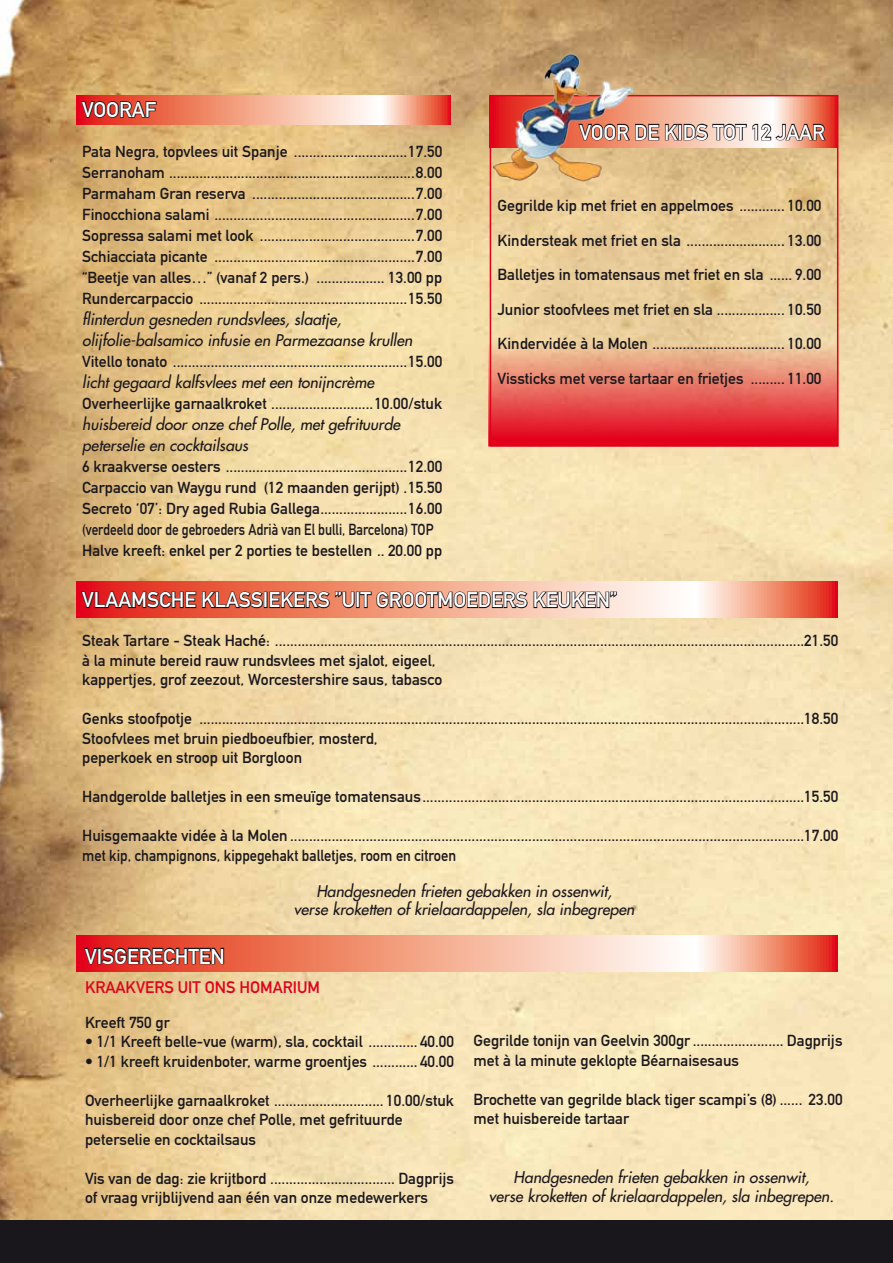
<style>
.page{position:relative;width:893px;height:1263px;background:#fff}
.page>*{position:absolute;margin:0;border:0;box-sizing:border-box;transform-origin:0 0}
.t1{font:21px "DIN Mittelschrift";color:#fff}
.t2{font:16.5px "DIN Mittelschrift";color:#e2001a}
.t3{font:15.75px/21px "DIN Mittelschrift";color:#1a171c}
.t4{font:italic 15.75px/21px "Futura";color:#1a171c}
</style>
<div class="page">
<img style="left:0;top:0;width:893px;height:1220px">
<div style="left:0;top:1220px;width:893px;height:43px;background:#1a171c"></div>
<svg style="left:77px;top:96px;width:374px;height:28px;background:#f4aa94"></svg>
<svg style="left:77px;top:581px;width:761px;height:36px;background:#f3a391"></svg>
<svg style="left:77px;top:935px;width:761px;height:37px;background:#f29f8a"></svg>
<svg style="left:80px;top:96px;width:77px;height:28px;background:#aa3027"></svg>
<img style="left:80px;top:586px;width:538px;height:28px">
<svg style="left:83px;top:947px;width:142px;height:23px;background:#972a24"></svg>
<svg style="left:488px;top:98px;width:347px;height:348px;background:#e6a784"></svg>
<div style="left:490px;top:95px;width:348px;height:351px;border:2px solid #e2001a"></div>
<img style="left:493px;top:48px;width:140px;height:139px">
<h1 class="t1" style="left:82px;top:97px;width:75px">VOORAF</h1>
<p class="t3" style="left:82px;top:141px;width:362px;text-align:justify">Pata Negra, topvlees uit Spanje ..............................17.50<br>Serranoham .................................................................8.00<br>Parmaham Gran reserva ...........................................7.00<br>Finocchiona salami .....................................................7.00<br>Sopressa salami met look .........................................7.00<br>Schiacciata picante .....................................................7.00 “Beetje van alles…” (vanaf 2 pers.) .................. 13.00 pp Rundercarpaccio .......................................................15.50</p>
<p class="t4" style="left:82px;top:309px;width:332px">flinterdun gesneden rundsvlees, slaatje, olijfolie-balsamico infusie en Parmezaanse krullen</p>
<p class="t3" style="left:82px;top:351px;width:361px">Vitello tonato ..............................................................15.00</p>
<p class="t4" style="left:82px;top:372px;width:293px">licht gegaard kalfsvlees met een tonijncrème</p>
<p class="t3" style="left:82px;top:393px;width:361px">Overheerlijke garnaalkroket ...........................10.00/stuk</p>
<p class="t4" style="left:82px;top:414px;width:320px">huisbereid door onze chef Polle, met gefrituurde peterselie en cocktailsaus</p>
<p class="t3" style="left:82px;top:456px;width:362px">6 kraakverse oesters ................................................12.00<br>Carpaccio van Waygu rund (12 maanden gerijpt) .15.50<br>Secreto ‘07’: Dry aged Rubia Gallega.......................16.00 (verdeeld door de gebroeders Adrià van El bulli, Barcelona) TOP Halve kreeft: enkel per 2 porties te bestellen .. 20.00 pp</p>
<h1 class="t1" style="left:82px;top:588px;width:536px">VLAAMSCHE KLASSIEKERS ”UIT GROOTMOEDERS KEUKEN”</h1>
<p class="t3" style="left:82px;top:631px;width:757px;line-height:19.5px">Steak Tartare - Steak Haché: ............................................................................................................................................21.50 à la minute bereid rauw rundsvlees met sjalot, eigeel,<br>kappertjes, grof zeezout, Worcestershire saus, tabasco</p>
<p class="t3" style="left:82px;top:709px;width:758px;line-height:19.5px">Genks stoofpotje ................................................................................................................................................................18.50<br>Stoofvlees met bruin piedboeufbier, mosterd,<br>peperkoek en stroop uit Borgloon</p>
<p class="t3" style="left:82px;top:786px;width:758px">Handgerolde balletjes in een smeuïge tomatensaus.....................................................................................................15.50</p>
<p class="t3" style="left:82px;top:826px;width:757px;line-height:19.5px">Huisgemaakte vidée à la Molen ........................................................................................................................................17.00 met kip, champignons, kippegehakt balletjes, room en citroen</p>
<p class="t4" style="left:294px;top:882px;width:342px;line-height:18px;text-align:center">Handgesneden frieten gebakken in ossenwit,<br>verse kroketten of krielaardappelen, sla inbegrepen</p>
<h1 class="t1" style="left:85px;top:944px;width:141px">VISGERECHTEN</h1>
<p class="t2" style="left:85px;top:977px;width:237px">KRAAKVERS UIT ONS HOMARIUM</p>
<p class="t3" style="left:85px;top:1011px;width:86px">Kreeft 750 gr</p>
<p class="t3" style="left:85px;top:1031px;width:371px">• 1/1 Kreeft belle-vue (warm), sla, cocktail ............. 40.00</p>
<p class="t3" style="left:85px;top:1050px;width:371px">• 1/1 kreeft kruidenboter, warme groentjes ............ 40.00</p>
<p class="t3" style="left:85px;top:1090px;width:371px;line-height:19.5px">Overheerlijke garnaalkroket ............................. 10.00/stuk huisbereid door onze chef Polle, met gefrituurde peterselie en cocktailsaus</p>
<p class="t3" style="left:85px;top:1168px;width:371px;line-height:19.5px">Vis van de dag: zie krijtbord ................................. Dagprijs of vraag vrijblijvend aan één van onze medewerkers</p>
<h1 class="t1" style="left:579px;top:120px;width:247px">VOOR DE KIDS TOT 12 JAAR</h1>
<p class="t3" style="left:497px;top:188px;width:325px;line-height:34.5px;text-align:justify">Gegrilde kip met friet en appelmoes ............ 10.00<br>Kindersteak met friet en sla .......................... 13.00<br>Balletjes in tomatensaus met friet en sla ...... 9.00<br>Junior stoofvlees met friet en sla .................. 10.50<br>Kindervidée à la Molen ................................... 10.00<br>Vissticks met verse tartaar en frietjes ......... 11.00</p>
<p class="t3" style="left:474px;top:1031px;width:371px;line-height:19.5px">Gegrilde tonijn van Geelvin 300gr ........................ Dagprijs met à la minute geklopte Béarnaisesaus</p>
<p class="t3" style="left:474px;top:1089px;width:371px;line-height:19.5px">Brochette van gegrilde black tiger scampi’s (8) ...... 23.00 met huisbereide tartaar</p>
<p class="t4" style="left:489px;top:1167px;width:347px;line-height:19.5px;text-align:center">Handgesneden frieten gebakken in ossenwit,<br>verse kroketten of krielaardappelen, sla inbegrepen.</p>
</div>
